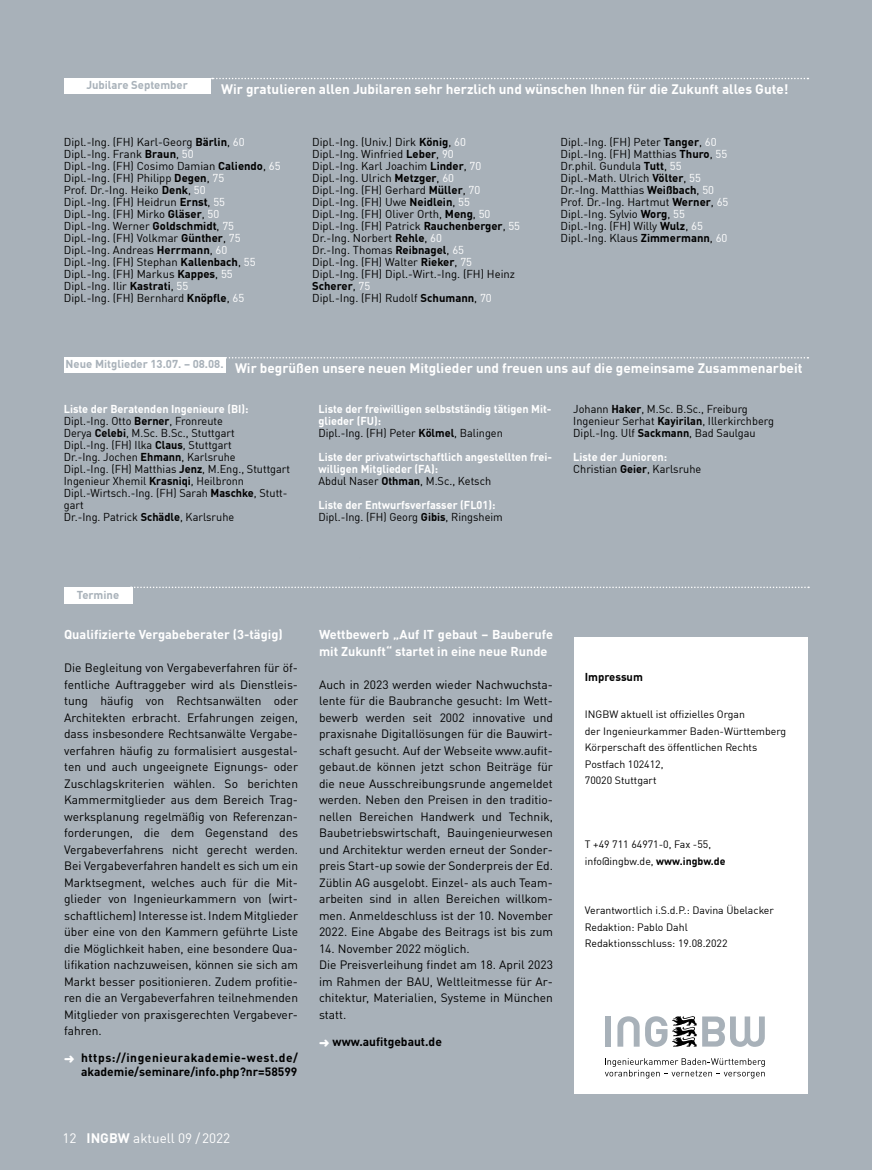
<style>
.page{position:relative;width:872px;height:1170px;background:#fff}
.page>*{position:absolute;margin:0;border:0;box-sizing:border-box;transform-origin:0 0}
.t1{font:700 13.5px "DIN Offc";color:#fff}
.t2{font:13.5px "DIN Offc";color:#fff}
.t3{font:700 12.75px/16.5px "DINOT";color:#fff}
.t4{font:12px/16.5px "DINOT";color:#000;text-align:justify}
.t5{font:700 12px/13.5px "DINOT";letter-spacing:.02em;color:#000}
.t6{font:700 12px "DINOT";color:#000}
.t7{font:11.25px/12px "DIN Offc";color:#000}
.t8{font:700 11.25px/12px "DIN Offc";color:#fff}
.t9{font:700 11.25px "DIN Offc";color:#a8b1b9}
.t10{font:700 11.25px "DIN Offc";color:#000}
.t11{font:10.5px/16.5px "DIN Offc";color:#000}
.s1{font-weight:700}
.s2{color:#fff}
.s3{font-weight:700;color:#fff}
.s4{font-weight:400;color:#000}
.s5{color:#000}
</style>
<div class="page">
<div style="left:0;top:0;width:872px;height:1169px;background:#a8b1b9"></div>
<svg style="left:212px;top:78px;width:596px;height:1px"></svg>
<div style="left:64px;top:78px;width:146px;height:16px;background:#fff"></div>
<svg style="left:225px;top:357px;width:583px;height:1px"></svg>
<div style="left:64px;top:357px;width:161px;height:16px;background:#fff"></div>
<div style="left:574px;top:637px;width:234px;height:456px;background:#fff"></div>
<svg style="left:605px;top:1058px;width:160px;height:20px"></svg>
<div style="left:605px;top:1016px;width:6px;height:30px;background:#a8b1b9"></div>
<svg style="left:617px;top:1016px;width:22px;height:30px"></svg>
<svg style="left:645px;top:1016px;width:51px;height:30px"></svg>
<svg style="left:702px;top:1016px;width:63px;height:30px"></svg>
<div style="left:64px;top:586px;width:68px;height:17px;background:#fff"></div>
<svg style="left:131px;top:586px;width:678px;height:2px"></svg>
<p class="t9" style="left:86px;top:78px;width:103px">Jubilare September</p>
<p class="t1" style="left:221px;top:81px;width:569px">Wir gratulieren allen Jubilaren sehr herzlich und wünschen Ihnen für die Zukunft alles Gute!</p>
<p class="t7" style="left:64px;top:136px;width:218px">Dipl.-Ing. (FH) Karl-Georg <span class="s1">Bärlin</span>, <span class="s2">60<br></span>Dipl.-Ing. Frank <span class="s1">Braun</span>, <span class="s2">50<br></span>Dipl.-Ing. (FH) Cosimo Damian <span class="s1">Caliendo</span>, <span class="s2">65<br></span>Dipl.-Ing. (FH) Philipp <span class="s1">Degen</span>, <span class="s2">75<br></span>Prof. Dr.-Ing. Heiko <span class="s1">Denk</span>, <span class="s2">50<br></span>Dipl.-Ing. (FH) Heidrun <span class="s1">Ernst</span>, <span class="s2">55<br></span>Dipl.-Ing. (FH) Mirko <span class="s1">Gläser</span>, <span class="s2">50<br></span>Dipl.-Ing. Werner <span class="s1">Goldschmidt</span>, <span class="s2">75<br></span>Dipl.-Ing. (FH) Volkmar <span class="s1">Günther</span>, <span class="s2">75<br></span>Dipl.-Ing. Andreas <span class="s1">Herrmann</span>, <span class="s2">60<br></span>Dipl.-Ing. (FH) Stephan <span class="s1">Kallenbach</span>, <span class="s2">55<br></span>Dipl.-Ing. (FH) Markus <span class="s1">Kappes</span>, <span class="s2">55<br></span>Dipl.-Ing. Ilir <span class="s1">Kastrati</span>, <span class="s2">55<br></span>Dipl.-Ing. (FH) Bernhard <span class="s1">Knöpfle</span>, <span class="s2">65</span></p>
<p class="t7" style="left:312px;top:136px;width:209px">Dipl.-Ing. (Univ.) Dirk <span class="s1">König</span>, <span class="s2">60<br></span>Dipl.-Ing. Winfried <span class="s1">Leber</span>, <span class="s2">90<br></span>Dipl.-Ing. Karl Joachim <span class="s1">Linder</span>, <span class="s2">70<br></span>Dipl.-Ing. Ulrich <span class="s1">Metzger</span>, <span class="s2">60<br></span>Dipl.-Ing. (FH) Gerhard <span class="s1">Müller</span>, <span class="s2">70<br></span>Dipl.-Ing. (FH) Uwe <span class="s1">Neidlein</span>, <span class="s2">55<br></span>Dipl.-Ing. (FH) Oliver Orth, <span class="s1">Meng</span>, <span class="s2">50<br></span>Dipl.-Ing. (FH) Patrick <span class="s1">Rauchenberger</span>, <span class="s2">55<br></span>Dr.-Ing. Norbert <span class="s1">Rehle</span>, <span class="s2">60<br></span>Dr.-Ing. Thomas <span class="s1">Reibnagel</span>, <span class="s2">65<br></span>Dipl.-Ing. (FH) Walter <span class="s1">Rieker</span>, <span class="s2">75<br></span>Dipl.-Ing. (FH) Dipl.-Wirt.-Ing. (FH) Heinz <span class="s1">Scherer</span>, <span class="s2">75<br></span>Dipl.-Ing. (FH) Rudolf <span class="s1">Schumann</span>, <span class="s2">70</span></p>
<p class="t7" style="left:560px;top:136px;width:169px">Dipl.-Ing. (FH) Peter <span class="s1">Tanger</span>, <span class="s2">60<br></span>Dipl.-Ing. (FH) Matthias <span class="s1">Thuro</span>, <span class="s2">55<br></span>Dr.phil. Gundula <span class="s1">Tutt</span>, <span class="s2">55<br></span>Dipl.-Math. Ulrich <span class="s1">Völter</span>, <span class="s2">55<br></span>Dr.-Ing. Matthias <span class="s1">Weißbach</span>, <span class="s2">50<br></span>Prof. Dr.-Ing. Hartmut <span class="s1">Werner</span>, <span class="s2">65<br></span>Dipl.-Ing. Sylvio <span class="s1">Worg</span>, <span class="s2">55<br></span>Dipl.-Ing. (FH) Willy <span class="s1">Wulz</span>, <span class="s2">65<br></span>Dipl.-Ing. Klaus <span class="s1">Zimmermann</span>, <span class="s2">60</span></p>
<p class="t1" style="left:66px;top:359px;width:738px"><sup>Neue</sup> <sup>Mitglieder</sup> <sup>13.07.</sup> <sup>–</sup> <sup>08.08.</sup> Wir begrüßen unsere neuen Mitglieder und freuen uns auf die gemeinsame Zusammenarbeit</p>
<p class="t7" style="left:64px;top:403px;width:228px"><span class="s3">Liste der Beratenden Ingenieure (BI):<br></span>Dipl.-Ing. Otto <span class="s1">Berner</span>, Fronreute<br>Derya <span class="s1">Celebi</span>, M.Sc. B.Sc., Stuttgart<br>Dipl.-Ing. (FH) Ilka <span class="s1">Claus</span>, Stuttgart<br>Dr.-Ing. Jochen <span class="s1">Ehmann</span>, Karlsruhe<br>Dipl.-Ing. (FH) Matthias <span class="s1">Jenz</span>, M.Eng., Stuttgart Ingenieur Xhemil <span class="s1">Krasniqi</span>, Heilbronn Dipl.-Wirtsch.-Ing. (FH) Sarah <span class="s1">Maschke</span>, Stutt&shy;gart<br>Dr.-Ing. Patrick <span class="s1">Schädle</span>, Karlsruhe</p>
<p class="t8" style="left:318px;top:403px;width:234px">Liste der freiwilligen selbstständig tätigen Mit&shy;glieder (FU):<br><span class="s4">Dipl.-Ing. (FH) Peter</span> <span class="s5">Kölmel</span><span class="s4">, Balingen</span></p>
<p class="t8" style="left:318px;top:451px;width:235px">Liste der privatwirtschaftlich angestellten frei&shy;willigen Mitglieder (FA):<br><span class="s4">Abdul Naser</span> <span class="s5">Othman</span><span class="s4">, M.Sc., Ketsch</span></p>
<p class="t8" style="left:318px;top:499px;width:186px">Liste der Entwurfsverfasser (FL01):<br><span class="s4">Dipl.-Ing. (FH) Georg</span> <span class="s5">Gibis</span><span class="s4">, Ringsheim</span></p>
<p class="t7" style="left:573px;top:403px;width:202px">Johann <span class="s1">Haker</span>, M.Sc. B.Sc., Freiburg<br>Ingenieur Serhat <span class="s1">Kayirilan</span>, Illerkirchberg<br>Dipl.-Ing. Ulf <span class="s1">Sackmann</span>, Bad Saulgau</p>
<p class="t7" style="left:573px;top:451px;width:129px"><span class="s3">Liste der Junioren:<br></span>Christian <span class="s1">Geier</span>, Karlsruhe</p>
<p class="t9" style="left:77px;top:587px;width:44px">Termine</p>
<p class="t3" style="left:64px;top:626px;width:220px">Qualifizierte Vergabeberater (3-tägig)</p>
<p class="t4" style="left:64px;top:659px;width:235px">Die Begleitung von Vergabeverfahren für öf&shy;fentliche Auftraggeber wird als Dienstleis&shy;tung häufig von Rechtsanwälten oder Architekten erbracht. Erfahrungen zeigen, dass insbesondere Rechtsanwälte Vergabe&shy;verfahren häufig zu formalisiert ausgestal&shy;ten und auch ungeeignete Eignungs- oder Zuschlagskriterien wählen. So berichten Kammermitglieder aus dem Bereich Trag&shy;werksplanung regelmäßig von Referenzan&shy;forderungen, die dem Gegenstand des Vergabeverfahrens nicht gerecht werden.<br>Bei Vergabeverfahren handelt es sich um ein Marktsegment, welches auch für die Mit&shy;glieder von Ingenieurkammern von (wirt&shy;schaftlichem) Interesse ist. Indem Mitglieder über eine von den Kammern geführte Liste die Möglichkeit haben, eine besondere Qua&shy;lifikation nachzuweisen, können sie sich am Markt besser positionieren. Zudem profitie&shy;ren die an Vergabeverfahren teilnehmenden Mitglieder von praxisgerechten Vergabever&shy;fahren.</p>
<p class="t5" style="left:81px;top:1050px;width:218px">https://ingenieurakademie-west.de/ akademie/seminare/info.php?nr=58599</p>
<p class="t3" style="left:319px;top:626px;width:235px">Wettbewerb „Auf IT gebaut – Bauberufe mit Zukunft“ startet in eine neue Runde</p>
<p class="t4" style="left:319px;top:675px;width:235px">Auch in 2023 werden wieder Nachwuchsta&shy;lente für die Baubranche gesucht: Im Wett&shy;bewerb werden seit 2002 innovative und praxisnahe Digitallösungen für die Bauwirt&shy;schaft gesucht. Auf der Webseite www.aufit&shy;gebaut.de können jetzt schon Beiträge für die neue Ausschreibungsrunde angemeldet werden. Neben den Preisen in den traditio&shy;nellen Bereichen Handwerk und Technik, Baubetriebswirtschaft, Bauingenieurwesen und Architektur werden erneut der Sonder&shy;preis Start-up sowie der Sonderpreis der Ed.<br>Züblin AG ausgelobt. Einzel- als auch Team&shy;arbeiten sind in allen Bereichen willkom&shy;men. Anmeldeschluss ist der 10. November 2022. Eine Abgabe des Beitrags ist bis zum</p>
<p class="t4" style="left:319px;top:939px;width:235px;text-align:left">14. November 2022 möglich.<br>Die Preisverleihung findet am 18. April 2023 im Rahmen der BAU, Weltleitmesse für Ar&shy;chitektur, Materialien, Systeme in München statt.</p>
<p class="t6" style="left:332px;top:1033px;width:111px">www.aufitgebaut.de</p>
<p class="t2" style="left:62px;top:1129px;width:169px">12 <span class="s1">INGBW</span> aktuell 09 /2022</p>
<p class="t10" style="left:585px;top:669px;width:60px">Impressum</p>
<p class="t11" style="left:585px;top:705px;width:203px">INGBW aktuell ist offizielles Organ<br>der Ingenieurkammer Baden-Württemberg<br>Körperschaft des öffentlichen Rechts<br>Postfach 102412,<br>70020 Stuttgart</p>
<p class="t11" style="left:585px;top:836px;width:142px">T +49 711 64971-0, Fax -55, info@ingbw.de, <span class="s1">www.ingbw.de</span></p>
<p class="t11" style="left:585px;top:902px;width:190px">Verantwortlich i.S.d.P.: Davina Übelacker<br>Redaktion: Pablo Dahl<br>Redaktionsschluss: 19.08.2022</p>
</div>
